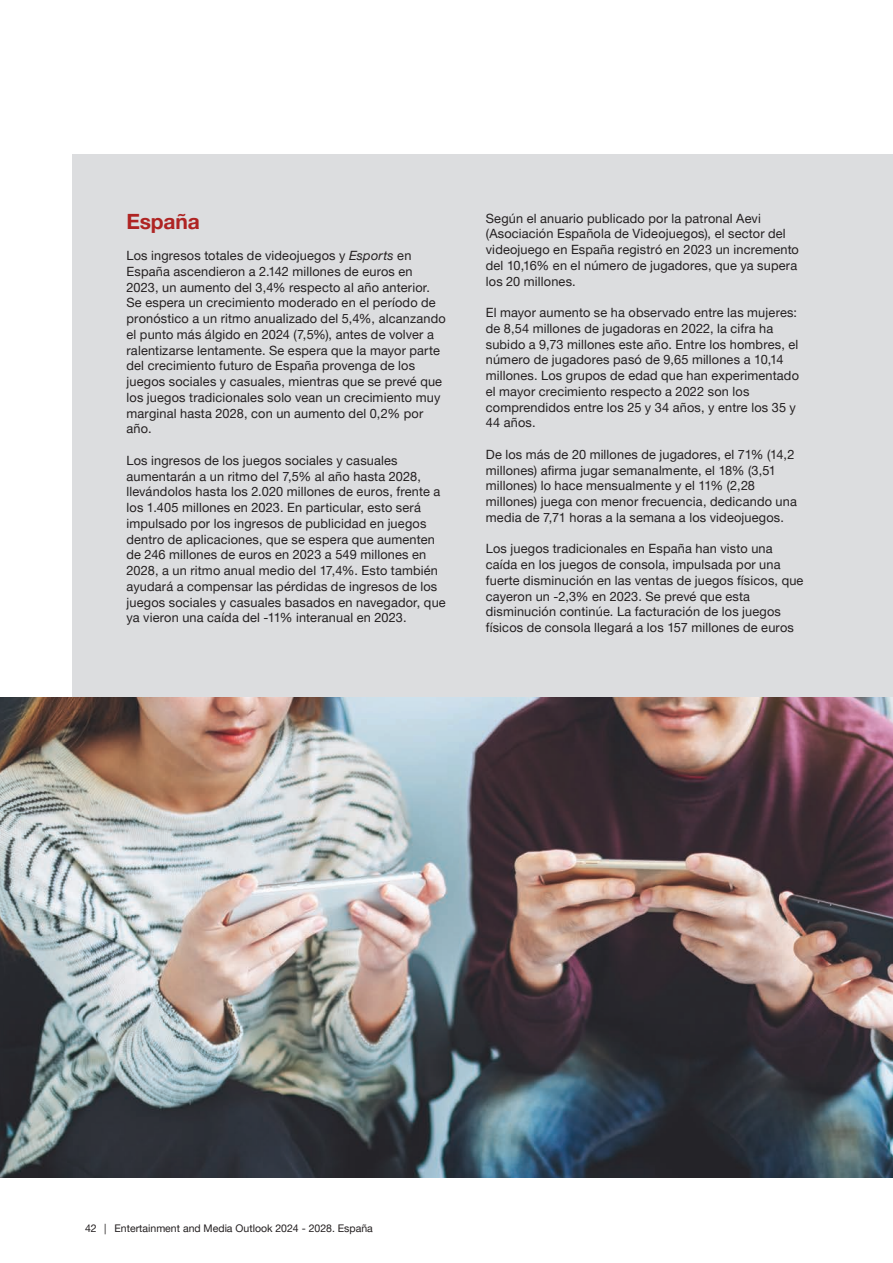
<style>
.page{position:relative;width:893px;height:1263px;background:#fff}
.page>*{position:absolute;margin:0;border:0;box-sizing:border-box;transform-origin:0 0}
.Texto_cuerpo{font:700 21px "Helvetica Neue LT Pro";letter-spacing:-.01em;color:#af2423}
.Texto_cuerpo-2{font:12.75px/15.8px "Helvetica Neue LT Pro";letter-spacing:.015em;color:#231f20}
.t1{font:10.5px "Helvetica Neue LT Pro";color:#231f20}
.s1{font-style:italic}
</style>
<div class="page">
<div style="left:72px;top:154px;width:821px;height:763px;background:#dcdddf"></div>
<img style="left:0;top:697px;width:893px;height:481px">
<p class="Texto_cuerpo" style="left:126px;top:208px;width:75px">España</p>
<p class="Texto_cuerpo-2" style="left:126px;top:247px;width:321px">Los ingresos totales de videojuegos y <span class="s1">Esports</span> en España ascendieron a 2.142 millones de euros en 2023, un aumento del 3,4% respecto al año anterior.<br>Se espera un crecimiento moderado en el período de pronóstico a un ritmo anualizado del 5,4%, alcanzando el punto más álgido en 2024 (7,5%), antes de volver a ralentizarse lentamente. Se espera que la mayor parte del crecimiento futuro de España provenga de los juegos sociales y casuales, mientras que se prevé que los juegos tradicionales solo vean un crecimiento muy marginal hasta 2028, con un aumento del 0,2% por año.</p>
<p class="Texto_cuerpo-2" style="left:126px;top:452px;width:321px">Los ingresos de los juegos sociales y casuales aumentarán a un ritmo del 7,5% al año hasta 2028, llevándolos hasta los 2.020 millones de euros, frente a los 1.405 millones en 2023. En particular, esto será impulsado por los ingresos de publicidad en juegos dentro de aplicaciones, que se espera que aumenten de 246 millones de euros en 2023 a 549 millones en 2028, a un ritmo anual medio del 17,4%. Esto también ayudará a compensar las pérdidas de ingresos de los juegos sociales y casuales basados en navegador, que ya vieron una caída del -11% interanual en 2023.</p>
<p class="Texto_cuerpo-2" style="left:486px;top:210px;width:315px">Según el anuario publicado por la patronal Aevi (Asociación Española de Videojuegos), el sector del videojuego en España registró en 2023 un incremento del 10,16% en el número de jugadores, que ya supera los 20 millones.</p>
<p class="Texto_cuerpo-2" style="left:486px;top:304px;width:315px">El mayor aumento se ha observado entre las mujeres: de 8,54 millones de jugadoras en 2022, la cifra ha subido a 9,73 millones este año. Entre los hombres, el número de jugadores pasó de 9,65 millones a 10,14 millones. Los grupos de edad que han experimentado el mayor crecimiento respecto a 2022 son los comprendidos entre los 25 y 34 años, y entre los 35 y 44 años.</p>
<p class="Texto_cuerpo-2" style="left:486px;top:446px;width:313px">De los más de 20 millones de jugadores, el 71% (14,2 millones) afirma jugar semanalmente, el 18% (3,51 millones) lo hace mensualmente y el 11% (2,28 millones) juega con menor frecuencia, dedicando una media de 7,71 horas a la semana a los videojuegos.</p>
<p class="Texto_cuerpo-2" style="left:486px;top:541px;width:319px">Los juegos tradicionales en España han visto una caída en los juegos de consola, impulsada por una fuerte disminución en las ventas de juegos físicos, que cayeron un -2,3% en 2023. Se prevé que esta disminución continúe. La facturación de los juegos físicos de consola llegará a los 157 millones de euros</p>
<p class="t1" style="left:85px;top:1222px;width:289px">42 | Entertainment and Media Outlook 2024 - 2028. España</p>
</div>
